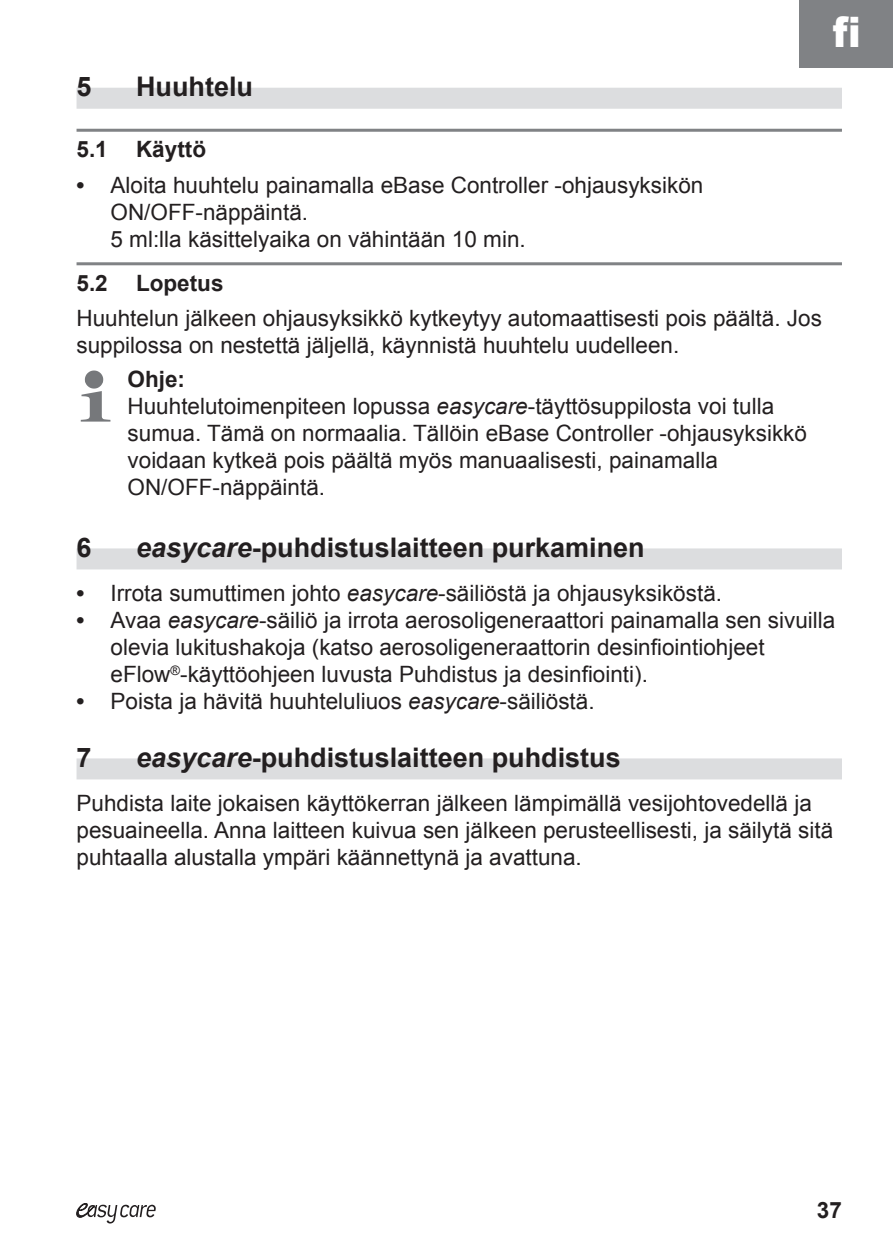
<style>
.page{position:relative;width:893px;height:1259px;background:#fff}
.page>*{position:absolute;margin:0;border:0;box-sizing:border-box;transform-origin:0 0}
.t1{font:900 42px "Arial";color:#fff}
.t2{font:700 27px "Arial";color:#231f20}
.t3{font:22.5px/27px "Arial";color:#231f20}
.t4{font:700 22.5px "Arial";color:#231f20}
.s1{font-weight:700}
.s2{font-style:italic}
</style>
<div class="page">
<div style="left:799px;top:0;width:94px;height:68px;background:#808285"></div>
<svg style="left:77px;top:1203px;width:79px;height:20px"></svg>
<div style="left:77px;top:88px;width:765px;height:21px;background:#dcdddf"></div>
<hr style="left:77px;top:129px;width:765px;height:3px;background:#808285">
<hr style="left:77px;top:262px;width:765px;height:3px;background:#808285">
<div style="left:77px;top:548px;width:765px;height:21px;background:#dcdddf"></div>
<div style="left:77px;top:758px;width:765px;height:21px;background:#dcdddf"></div>
<svg style="left:81px;top:370px;width:29px;height:51px"></svg>
<p class="t2" style="left:77px;top:68px;width:17px">5</p>
<p class="t2" style="left:136px;top:68px;width:118px">Huuhtelu</p>
<h1 class="t1" style="left:833px;top:2px;width:30px">fi</h1>
<p class="t4" style="left:77px;top:133px;width:33px">5.1</p>
<p class="t4" style="left:136px;top:133px;width:71px">Käyttö</p>
<p class="t3" style="left:111px;top:171px;width:594px;text-indent:-34px"><span class="s1">•</span> Aloita huuhtelu painamalla eBase Controller -ohjausyksikön<br>ON/OFF-näppäintä.<br>5 ml:lla käsittelyaika on vähintään 10 min.</p>
<p class="t4" style="left:77px;top:267px;width:33px">5.2</p>
<p class="t4" style="left:136px;top:267px;width:89px">Lopetus</p>
<p class="t3" style="left:77px;top:305px;width:747px">Huuhtelun jälkeen ohjausyksikkö kytkeytyy automaattisesti pois päältä. Jos suppilossa on nestettä jäljellä, käynnistä huuhtelu uudelleen.</p>
<p class="t3" style="left:128px;top:365px;width:681px"><span class="s1">Ohje:<br></span>Huuhtelutoimenpiteen lopussa <span class="s2">easycare</span>-täyttösuppilosta voi tulla sumua. Tämä on normaalia. Tällöin eBase Controller -ohjausyksikkö voidaan kytkeä pois päältä myös manuaalisesti, painamalla ON/OFF-näppäintä.</p>
<p class="t2" style="left:77px;top:528px;width:17px">6</p>
<p class="t2" style="left:136px;top:528px;width:510px"><span class="s2">easycare</span>-puhdistuslaitteen purkaminen</p>
<p class="t3" style="left:77px;top:579px;width:647px"><span class="s1">•</span> Irrota sumuttimen johto <span class="s2">easycare</span>-säiliöstä ja ohjausyksiköstä.</p>
<p class="t3" style="left:111px;top:606px;width:726px;text-indent:-34px"><span class="s1">•</span> Avaa <span class="s2">easycare</span>-säiliö ja irrota aerosoligeneraattori painamalla sen sivuilla olevia lukitushakoja (katso aerosoligeneraattorin desinfiointiohjeet eFlow<sup>®</sup>-käyttöohjeen luvusta Puhdistus ja desinfiointi).</p>
<p class="t3" style="left:77px;top:687px;width:520px"><span class="s1">•</span> Poista ja hävitä huuhteluliuos <span class="s2">easycare</span>-säiliöstä.</p>
<p class="t2" style="left:77px;top:738px;width:17px">7</p>
<p class="t2" style="left:136px;top:738px;width:486px"><span class="s2">easycare</span>-puhdistuslaitteen puhdistus</p>
<p class="t3" style="left:77px;top:789px;width:758px">Puhdista laite jokaisen käyttökerran jälkeen lämpimällä vesijohtovedellä ja pesuaineella. Anna laitteen kuivua sen jälkeen perusteellisesti, ja säilytä sitä puhtaalla alustalla ympäri käännettynä ja avattuna.</p>
<p class="t4" style="left:817px;top:1193px;width:27px">37</p>
</div>
